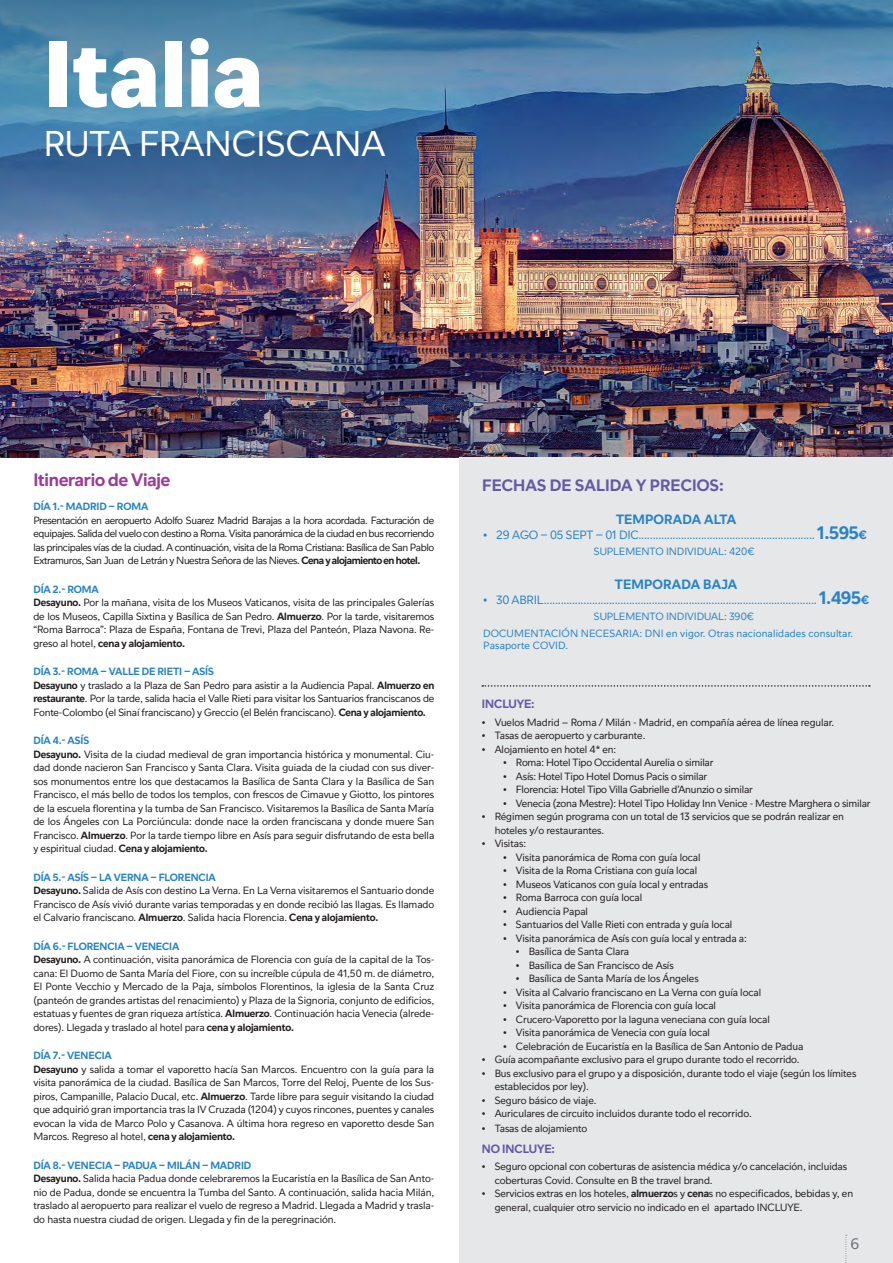
<style>
.page{position:relative;width:893px;height:1263px;background:#fff}
.page>*{position:absolute;margin:0;border:0;box-sizing:border-box;transform-origin:0 0}
.t1{font:900 93px "Travel";letter-spacing:.01em;color:#fff}
.t2{font:35.85px "Travel";letter-spacing:-.005em;color:#fff}
.t3{font:700 18px "Travel";letter-spacing:-.01em;color:#983e97}
.t4{font:700 16.5px "Travel";letter-spacing:.01em;color:#6558a5}
.t5{font:15.15px "Travel";color:#6c6d70}
.t6{font:700 13.5px "Travel";letter-spacing:.015em;color:#2783c5}
.t7{font:12px "Travel";letter-spacing:-.015em;color:#2783c5}
.t8{font:700 12px "Travel";letter-spacing:-.005em;color:#6558a5}
.t9{font:10.5px/13.5px "Travel";letter-spacing:-.01em;color:#231f20;text-align:justify}
.t10{font:700 10.5px "Travel";letter-spacing:-.005em;color:#2783c5}
.t11{font:10.5px "Travel";letter-spacing:.01em;color:#2783c5}
.s1{font-weight:700}
.s2{font-weight:700;font-size:18px}
</style>
<div class="page">
<img style="left:0;top:261px;width:893px;height:196px">
<img style="left:0;top:0;width:893px;height:261px">
<div style="left:459px;top:457px;width:434px;height:806px;background:#e6e7e9"></div>
<svg style="left:845px;top:1235px;width:2px;height:28px"></svg>
<svg style="left:482px;top:685px;width:388px;height:2px"></svg>
<p class="t1" style="left:43px;top:12px;width:221px">Italia</p>
<p class="t2" style="left:44px;top:121px;width:344px">RUTA FRANCISCANA</p>
<p class="t3" style="left:33px;top:469px;width:138px">Itinerario de Viaje</p>
<p class="t10" style="left:33px;top:500px;width:116px">DÍA 1.- MADRID – ROMA</p>
<p class="t9" style="left:33px;top:513px;width:402px">Presentación en aeropuerto Adolfo Suarez Madrid Barajas a la hora acordada. Facturación de equipajes. Salida del vuelo con destino a Roma. Visita panorámica de la ciudad en bus recorriendo las principales vías de la ciudad. A continuación, visita de la Roma Cristiana: Basílica de San Pablo Extramuros, San Juan de Letrán y Nuestra Señora de las Nieves. <span class="s1">Cena y alojamiento en hotel.</span></p>
<p class="t10" style="left:33px;top:582px;width:67px">DÍA 2.- ROMA</p>
<p class="t9" style="left:33px;top:596px;width:402px"><span class="s1">Desayuno.</span> Por la mañana, visita de los Museos Vaticanos, visita de las principales Galerías de los Museos, Capilla Sixtina y Basílica de San Pedro. <span class="s1">Almuerzo</span>. Por la tarde, visitaremos “Roma Barroca”: Plaza de España, Fontana de Trevi, Plaza del Panteón, Plaza Navona. Re&shy;greso al hotel, <span class="s1">cena y alojamiento.</span></p>
<p class="t10" style="left:33px;top:665px;width:182px">DÍA 3.- ROMA – VALLE DE RIETI – ASÍS</p>
<p class="t9" style="left:33px;top:678px;width:402px"><span class="s1">Desayuno</span> y traslado a la Plaza de San Pedro para asistir a la Audiencia Papal. <span class="s1">Almuerzo en restaurante</span>. Por la tarde, salida hacia el Valle Rieti para visitar los Santuarios franciscanos de Fonte-Colombo (el Sinaí franciscano) y Greccio (el Belén franciscano). <span class="s1">Cena y alojamiento.</span></p>
<p class="t10" style="left:33px;top:734px;width:57px">DÍA 4.- ASÍS</p>
<p class="t9" style="left:33px;top:747px;width:402px"><span class="s1">Desayuno.</span> Visita de la ciudad medieval de gran importancia histórica y monumental. Ciu&shy;dad donde nacieron San Francisco y Santa Clara. Visita guiada de la ciudad con sus diver&shy;sos monumentos entre los que destacamos la Basílica de Santa Clara y la Basílica de San Francisco, el más bello de todos los templos, con frescos de Cimavue y Giotto, los pintores de la escuela florentina y la tumba de San Francisco. Visitaremos la Basílica de Santa María de los Ángeles con La Porciúncula: donde nace la orden franciscana y donde muere San Francisco. <span class="s1">Almuerzo</span>. Por la tarde tiempo libre en Asís para seguir disfrutando de esta bella y espiritual ciudad. <span class="s1">Cena y alojamiento.</span></p>
<p class="t10" style="left:33px;top:870px;width:184px">DÍA 5.- ASÍS – LA VERNA – FLORENCIA</p>
<p class="t9" style="left:33px;top:884px;width:402px"><span class="s1">Desayuno.</span> Salida de Asís con destino La Verna. En La Verna visitaremos el Santuario donde Francisco de Asís vivió durante varias temporadas y en donde recibió las llagas. Es llamado el Calvario franciscano. <span class="s1">Almuerzo</span>. Salida hacia Florencia. <span class="s1">Cena y alojamiento.</span></p>
<p class="t10" style="left:33px;top:939px;width:148px">DÍA 6.- FLORENCIA – VENECIA</p>
<p class="t9" style="left:33px;top:953px;width:402px"><span class="s1">Desayuno.</span> A continuación, visita panorámica de Florencia con guía de la capital de la Tos&shy;cana: El Duomo de Santa María del Fiore, con su increíble cúpula de 41,50 m. de diámetro, El Ponte Vecchio y Mercado de la Paja, símbolos Florentinos, la iglesia de la Santa Cruz (panteón de grandes artistas del renacimiento) y Plaza de la Signoria, conjunto de edificios, estatuas y fuentes de gran riqueza artística. <span class="s1">Almuerzo</span>. Continuación hacia Venecia (alrede&shy;dores). Llegada y traslado al hotel para <span class="s1">cena y alojamiento.</span></p>
<p class="t10" style="left:33px;top:1049px;width:80px">DÍA 7.- VENECIA</p>
<p class="t9" style="left:33px;top:1062px;width:402px"><span class="s1">Desayuno</span> y salida a tomar el vaporetto hacía San Marcos. Encuentro con la guía para la visita panorámica de la ciudad. Basílica de San Marcos, Torre del Reloj, Puente de los Sus&shy;piros, Campanille, Palacio Ducal, etc. <span class="s1">Almuerzo</span>. Tarde libre para seguir visitando la ciudad que adquirió gran importancia tras la IV Cruzada (1204) y cuyos rincones, puentes y canales evocan la vida de Marco Polo y Casanova. A última hora regreso en vaporetto desde San Marcos. Regreso al hotel, <span class="s1">cena y alojamiento.</span></p>
<p class="t10" style="left:33px;top:1158px;width:219px">DÍA 8.- VENECIA – PADUA – MILÁN – MADRID</p>
<p class="t9" style="left:33px;top:1172px;width:402px"><span class="s1">Desayuno.</span> Salida hacia Padua donde celebraremos la Eucaristía en la Basílica de San Anto&shy;nio de Padua, donde se encuentra la Tumba del Santo. A continuación, salida hacia Milán, traslado al aeropuerto para realizar el vuelo de regreso a Madrid. Llegada a Madrid y trasla&shy;do hasta nuestra ciudad de origen. Llegada y fin de la peregrinación.</p>
<p class="t4" style="left:482px;top:474px;width:243px">FECHAS DE SALIDA Y PRECIOS:</p>
<p class="t6" style="left:616px;top:510px;width:122px">TEMPORADA ALTA</p>
<p class="t7" style="left:483px;top:527px;width:385px">• 29 AGO – 05 SEPT – 01 DIC.............................................................. <span class="s2">1.595</span><span class="s1">€</span></p>
<p class="t11" style="left:594px;top:545px;width:162px">SUPLEMENTO INDIVIDUAL: 420€</p>
<p class="t6" style="left:615px;top:575px;width:124px">TEMPORADA BAJA</p>
<p class="t7" style="left:483px;top:592px;width:387px">• 30 ABRIL................................................................................................ <span class="s2">1.495</span><span class="s1">€</span></p>
<p class="t11" style="left:594px;top:610px;width:162px">SUPLEMENTO INDIVIDUAL: 390€</p>
<p class="t11" style="left:483px;top:627px;width:371px">DOCUMENTACIÓN NECESARIA: DNI en vigor. Otras nacionalidades consultar.</p>
<p class="t11" style="left:483px;top:639px;width:86px">Pasaporte COVID.</p>
<p class="t8" style="left:482px;top:696px;width:54px">INCLUYE:</p>
<p class="t9" style="left:482px;top:715px;width:354px">• Vuelos Madrid – Roma / Milán - Madrid, en compañía aérea de línea regular.</p>
<p class="t9" style="left:482px;top:729px;width:165px">• Tasas de aeropuerto y carburante.</p>
<p class="t9" style="left:482px;top:742px;width:136px">• Alojamiento en hotel 4* en:</p>
<p class="t9" style="left:503px;top:756px;width:212px">• Roma: Hotel Tipo Occidental Aurelia o similar</p>
<p class="t9" style="left:503px;top:769px;width:206px">• Asís: Hotel Tipo Hotel Domus Pacis o similar</p>
<p class="t9" style="left:503px;top:783px;width:251px">• Florencia: Hotel Tipo Villa Gabrielle d’Anunzio o similar</p>
<p class="t9" style="left:503px;top:796px;width:369px">• Venecia (zona Mestre): Hotel Tipo Holiday Inn Venice - Mestre Marghera o similar</p>
<p class="t9" style="left:495px;top:810px;width:351px;text-indent:-13px">• Régimen según programa con un total de 13 servicios que se podrán realizar en hoteles y/o restaurantes.</p>
<p class="t9" style="left:482px;top:837px;width:46px">• Visitas:</p>
<p class="t9" style="left:503px;top:850px;width:199px">• Visita panorámica de Roma con guía local</p>
<p class="t9" style="left:503px;top:864px;width:196px">• Visita de la Roma Cristiana con guía local</p>
<p class="t9" style="left:503px;top:877px;width:207px">• Museos Vaticanos con guía local y entradas</p>
<p class="t9" style="left:503px;top:891px;width:141px">• Roma Barroca con guía local</p>
<p class="t9" style="left:503px;top:904px;width:86px">• Audiencia Papal</p>
<p class="t9" style="left:503px;top:918px;width:231px">• Santuarios del Valle Rieti con entrada y guía local</p>
<p class="t9" style="left:503px;top:931px;width:245px">• Visita panorámica de Asís con guía local y entrada a:</p>
<p class="t9" style="left:516px;top:945px;width:115px">• Basílica de Santa Clara</p>
<p class="t9" style="left:516px;top:958px;width:159px">• Basílica de San Francisco de Asís</p>
<p class="t9" style="left:516px;top:972px;width:184px">• Basílica de Santa María de los Ángeles</p>
<p class="t9" style="left:503px;top:985px;width:260px">• Visita al Calvario franciscano en La Verna con guía local</p>
<p class="t9" style="left:503px;top:999px;width:214px">• Visita panorámica de Florencia con guía local</p>
<p class="t9" style="left:503px;top:1012px;width:268px">• Crucero-Vaporetto por la laguna veneciana con guía local</p>
<p class="t9" style="left:503px;top:1026px;width:208px">• Visita panorámica de Venecia con guía local</p>
<p class="t9" style="left:503px;top:1039px;width:302px">• Celebración de Eucaristía en la Basílica de San Antonio de Padua</p>
<p class="t9" style="left:482px;top:1053px;width:319px">• Guía acompañante exclusivo para el grupo durante todo el recorrido.</p>
<p class="t9" style="left:495px;top:1066px;width:363px;text-indent:-13px">• Bus exclusivo para el grupo y a disposición, durante todo el viaje (según los límites establecidos por ley).</p>
<p class="t9" style="left:482px;top:1093px;width:116px">• Seguro básico de viaje.</p>
<p class="t9" style="left:482px;top:1107px;width:271px">• Auriculares de circuito incluidos durante todo el recorrido.</p>
<p class="t9" style="left:482px;top:1122px;width:107px">• Tasas de alojamiento</p>
<p class="t8" style="left:482px;top:1141px;width:75px">NO INCLUYE:</p>
<p class="t9" style="left:495px;top:1160px;width:354px;text-indent:-13px">• Seguro opcional con coberturas de asistencia médica y/o cancelación, incluidas coberturas Covid. Consulte en B the travel brand.</p>
<p class="t9" style="left:495px;top:1187px;width:360px;text-indent:-13px">• Servicios extras en los hoteles, <span class="s1">almuerzo</span>s y <span class="s1">cena</span>s no especificados, bebidas y, en general, cualquier otro servicio no indicado en el apartado INCLUYE.</p>
<p class="t5" style="left:850px;top:1234px;width:10px">6</p>
</div>
